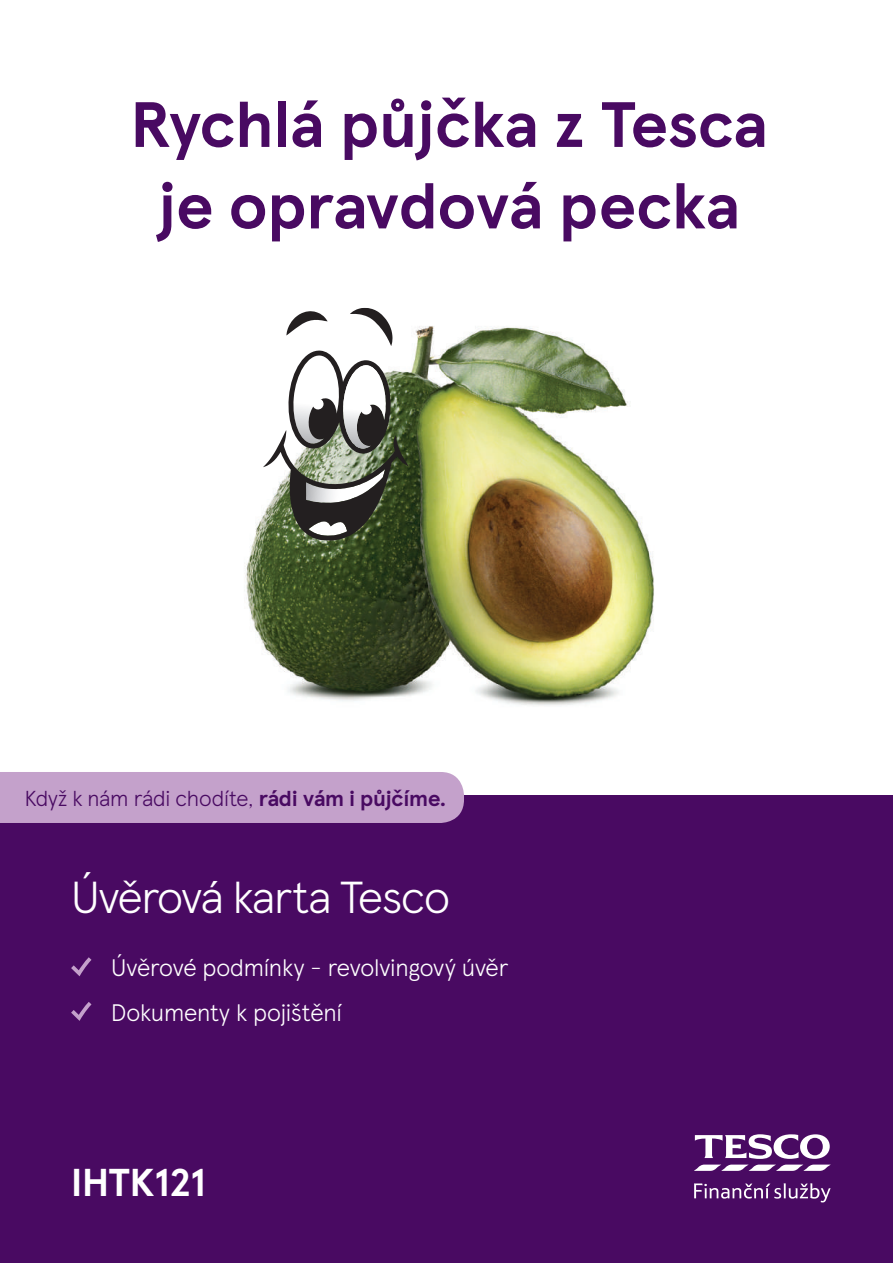
<style>
.page{position:relative;width:893px;height:1263px;background:#fff}
.page>*{position:absolute;margin:0;border:0;box-sizing:border-box;transform-origin:0 0}
.t1{font:700 63.9px/81.4px "TESCO Modern";color:#490a62;text-align:center}
.t2{font:300 44.55px "TESCO Modern";letter-spacing:-.03em;color:#fff}
.t3{font:700 38.55px "TESCO Modern";letter-spacing:-.005em;color:#fff}
.t4{font:300 23.7px/44.5px "TESCO Modern";letter-spacing:-.015em;color:#fff}
.t5{font:300 21.45px "TESCO Modern";letter-spacing:-.01em;color:#490a62}
.s1{font-weight:700}
</style>
<div class="page">
<div style="left:8px;top:796px;width:885px;height:467px;background:#490a62"></div>
<div style="left:0;top:796px;width:8px;height:467px;background:#490a62"></div>
<svg style="left:71px;top:957px;width:20px;height:19px"></svg>
<svg style="left:71px;top:1002px;width:20px;height:19px"></svg>
<svg style="left:694px;top:1134px;width:137px;height:37px"></svg>
<svg style="left:694px;top:1183px;width:137px;height:19px"></svg>
<div style="left:0;top:772px;width:464px;height:51px;background:#c4a1cb"></div>
<img style="left:244px;top:326px;width:410px;height:380px">
<svg style="left:263px;top:308px;width:145px;height:235px"></svg>
<div style="left:312px;top:398px;width:12px;height:12px;background:#fff;border-radius:50%"></div>
<div style="left:360px;top:403px;width:12px;height:12px;background:#fff;border-radius:50%"></div>
<h1 class="t1" style="left:131px;top:80px;width:638px">Rychlá půjčka z Tesca je opravdová pecka</h1>
<p class="t5" style="left:25px;top:782px;width:423px">Když k nám rádi chodíte, <span class="s1">rádi vám i půjčíme.</span></p>
<h2 class="t2" style="left:71px;top:864px;width:380px">Úvěrová karta Tesco</h2>
<p class="t4" style="left:111px;top:944px;width:399px">Úvěrové podmínky - revolvingový úvěr<br>Dokumenty k pojištění</p>
<h3 class="t3" style="left:71px;top:1152px;width:136px">IHTK121</h3>
</div>
